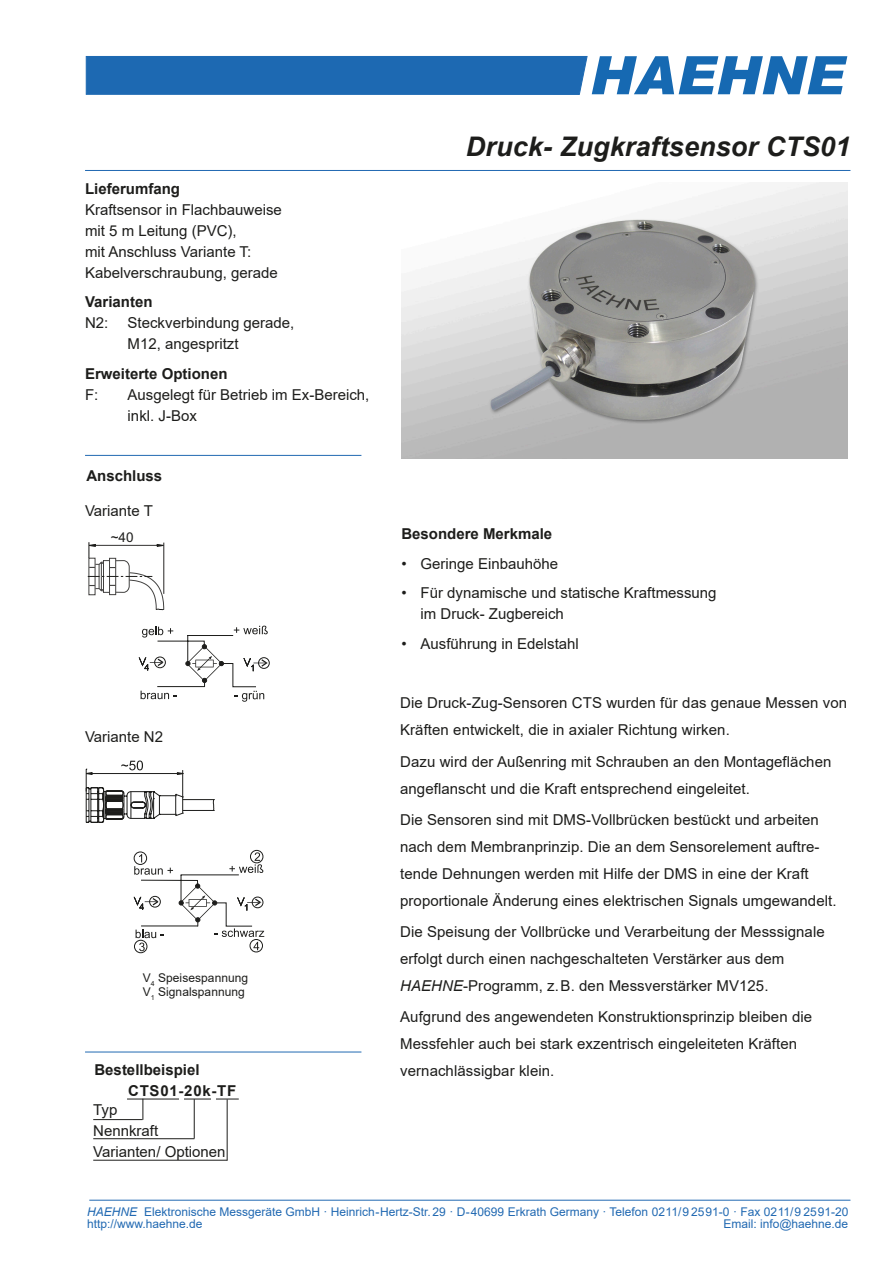
<style>
.page{position:relative;width:893px;height:1263px;background:#fff}
.page>*{position:absolute;margin:0;border:0;box-sizing:border-box;transform-origin:0 0}
.t1{font:italic 700 27px "Arial";letter-spacing:.005em;color:#1d1d1b}
.t2{font:15px/27px "Arial";letter-spacing:.005em;color:#1d1d1b}
.t3{font:700 15px "Arial";color:#1d1d1b}
.t4{font:700 15px "Arial";letter-spacing:.05em;color:#1d1d1b}
.t5{font:13.5px "Arial";color:#1d1d1b}
.t6{font:12px/11.7px "Arial";color:#2169b2}
.t7{font:12px/14.4px "Arial";letter-spacing:.005em;color:#1d1d1b}
.s1{font-style:italic}
</style>
<div class="page">
<hr style="left:85px;top:170px;width:765px;height:1px;background:#2169b2">
<hr style="left:85px;top:455px;width:276px;height:1px;background:#2169b2">
<hr style="left:89px;top:1200px;width:761px;height:1px;background:#2169b2">
<svg style="left:85px;top:56px;width:762px;height:38px;background:#3c7ebd"></svg>
<hr style="left:127px;top:1099px;width:112px;height:1px;background:#1d1d1b">
<div style="left:211px;top:1098px;width:5px;height:8px;background:#fff"></div>
<svg style="left:143px;top:1099px;width:1px;height:21px"></svg>
<hr style="left:93px;top:1119px;width:50px;height:1px;background:#1d1d1b">
<hr style="left:194px;top:1099px;width:1px;height:39px;background:#1d1d1b">
<hr style="left:93px;top:1138px;width:101px;height:1px;background:#1d1d1b">
<hr style="left:227px;top:1099px;width:1px;height:61px;background:#1d1d1b">
<hr style="left:93px;top:1160px;width:134px;height:1px;background:#1d1d1b">
<img style="left:401px;top:183px;width:447px;height:276px">
<hr style="left:85px;top:1052px;width:276px;height:1px;background:#2169b2">
<hr style="left:164px;top:543px;width:1px;height:51px;background:#424140">
<svg style="left:88px;top:542px;width:76px;height:68px"></svg>
<div style="left:258px;top:657px;width:12px;height:12px;border:1px solid #1d1d1b;border-radius:50%"></div>
<svg style="left:139px;top:626px;width:129px;height:76px"></svg>
<div style="left:134px;top:940px;width:13px;height:13px;border:1px solid #1d1d1b;border-radius:50%"></div>
<div style="left:134px;top:851px;width:13px;height:14px;border:1px solid #1d1d1b;border-radius:50%"></div>
<div style="left:250px;top:850px;width:13px;height:13px;border:1px solid #1d1d1b;border-radius:50%"></div>
<div style="left:250px;top:939px;width:13px;height:13px;border:1px solid #1d1d1b;border-radius:50%"></div>
<svg style="left:134px;top:852px;width:130px;height:99px"></svg>
<svg style="left:85px;top:760px;width:129px;height:63px"></svg>
<hr style="left:86px;top:788px;width:1px;height:34px;background:#1d1d1b">
<p class="t3" style="left:85px;top:178px;width:97px">Lieferumfang</p>
<p class="t2" style="left:85px;top:199px;width:198px;line-height:21px">Kraftsensor in Flachbauweise mit 5 m Leitung (PVC),<br>mit Anschluss Variante T:<br>Kabelverschraubung, gerade</p>
<p class="t3" style="left:85px;top:291px;width:69px">Varianten</p>
<p class="t2" style="left:85px;top:309px;width:25px">N2:</p>
<p class="t2" style="left:128px;top:312px;width:168px;line-height:21px">Steckverbindung gerade,<br>M12, angespritzt</p>
<p class="t3" style="left:85px;top:363px;width:144px">Erweiterte Optionen</p>
<p class="t2" style="left:85px;top:381px;width:15px">F:</p>
<p class="t2" style="left:128px;top:384px;width:243px;line-height:21px">Ausgelegt für Betrieb im Ex-Bereich, inkl. J-Box</p>
<p class="t3" style="left:86px;top:465px;width:77px">Anschluss</p>
<p class="t2" style="left:85px;top:497px;width:69px">Variante T</p>
<p class="t5" style="left:111px;top:529px;width:24px">~40</p>
<p class="t2" style="left:85px;top:723px;width:80px">Variante N2</p>
<p class="t7" style="left:143px;top:970px;width:107px">V<sub>4</sub> Speisespannung<br>V<sub>1</sub> Signalspannung</p>
<p class="t3" style="left:94px;top:1059px;width:107px">Bestellbeispiel</p>
<p class="t4" style="left:128px;top:1081px;width:110px">CTS01-20k-TF</p>
<p class="t2" style="left:93px;top:1099px;width:134px;line-height:21px">Typ<br>Nennkraft<br>Varianten/ Optionen</p>
<h1 class="t1" style="left:466px;top:128px;width:386px">Druck- Zugkraftsensor CTS01</h1>
<p class="t3" style="left:401px;top:523px;width:152px">Besondere Merkmale</p>
<p class="t2" style="left:401px;top:550px;width:158px">• Geringe Einbauhöhe</p>
<p class="t2" style="left:421px;top:582px;width:297px;line-height:21px;text-indent:-19px">• Für dynamische und statische Kraftmessung im Druck- Zugbereich</p>
<p class="t2" style="left:401px;top:630px;width:179px">• Ausführung in Edelstahl</p>
<p class="t2" style="left:400px;top:689px;width:449px">Die Druck-Zug-Sensoren CTS wurden für das genaue Messen von<br>Kräften entwickelt, die in axialer Richtung wirken.</p>
<p class="t2" style="left:400px;top:748px;width:433px">Dazu wird der Außenring mit Schrauben an den Montageflächen angeflanscht und die Kraft entsprechend eingeleitet.</p>
<p class="t2" style="left:400px;top:806px;width:438px">Die Sensoren sind mit DMS-Vollbrücken bestückt und arbeiten nach dem Membranprinzip. Die an dem Sensorelement auftre&shy;tende Dehnungen werden mit Hilfe der DMS in eine der Kraft proportionale Änderung eines elektrischen Signals umgewandelt.</p>
<p class="t2" style="left:400px;top:918px;width:426px">Die Speisung der Vollbrücke und Verarbeitung der Messsignale erfolgt durch einen nachgeschalteten Verstärker aus dem<br><span class="s1">HAEHNE</span>-Programm, z.B. den Messverstärker MV125.</p>
<p class="t2" style="left:400px;top:1003px;width:413px">Aufgrund des angewendeten Konstruktionsprinzip bleiben die<br>Messfehler auch bei stark exzentrisch eingeleiteten Kräften vernachlässigbar klein.</p>
<p class="t6" style="left:87px;top:1206px;width:763px"><span class="s1">HAEHNE</span> Elektronische Messgeräte GmbH · Heinrich-Hertz-Str. 29 · D-40699 Erkrath Germany · Telefon 0211/9 25 91-0 · Fax 0211/9 25 91-20 http://www.haehne.de</p>
<p class="t6" style="left:723px;top:1217px;width:126px">Email: info@haehne.de</p>
</div>
